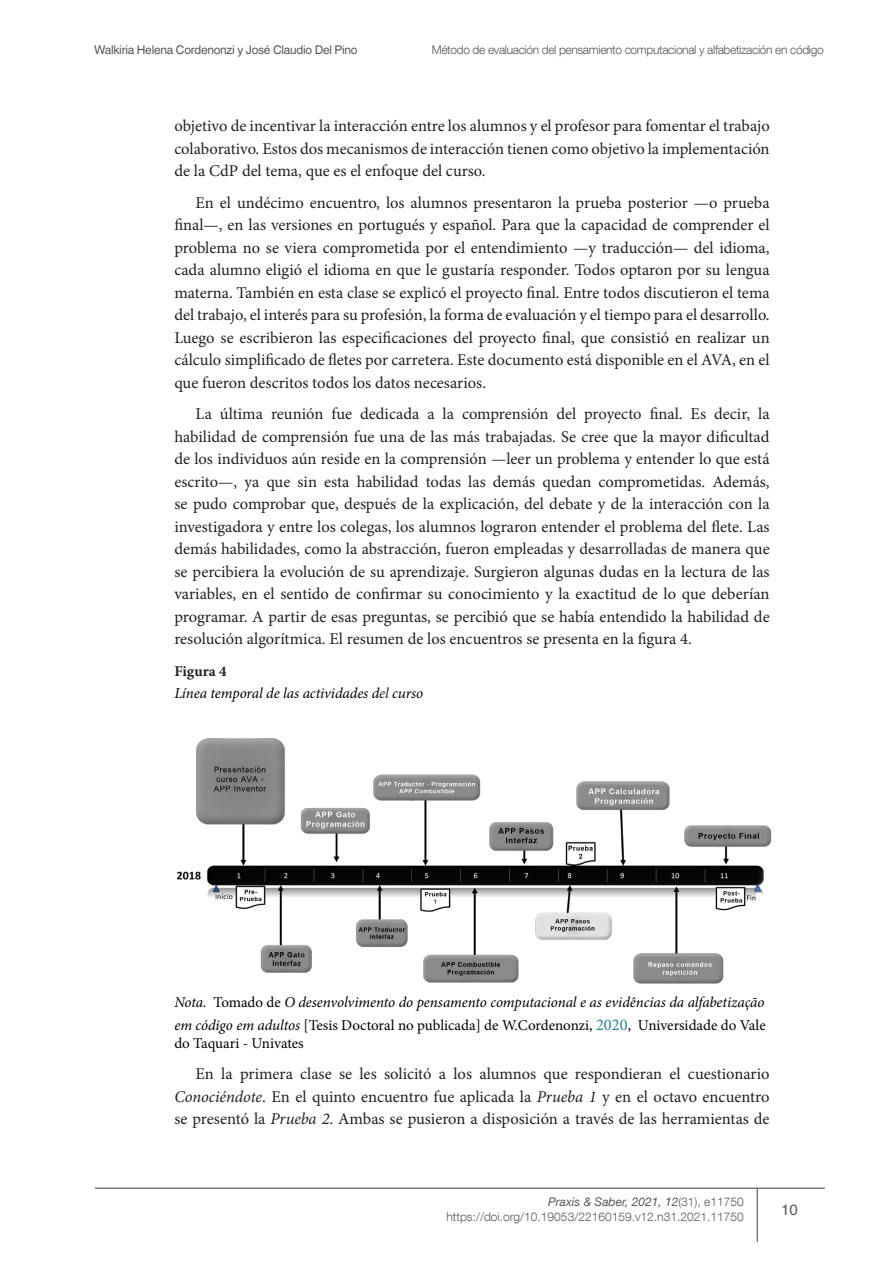
<style>
.page{position:relative;width:893px;height:1263px;background:#fff}
.page>*{position:absolute;margin:0;border:0;box-sizing:border-box;transform-origin:0 0}
.texto{font:16.5px/22.5px "Minion Pro";color:#231f20;text-align:justify}
.nota_-_figura_-_tabl{font:italic 15px/22.5px "Minion Pro";letter-spacing:-.005em;color:#000}
.nombre_figura_-_tabl{font:italic 15px "Minion Pro";letter-spacing:-.005em;color:#000}
.nota_-_figura_-_tabl-2{font:15px "Minion Pro";letter-spacing:-.005em;color:#000}
.titulo_figura_-tabla{font:700 15px "Minion Pro";color:#231f20}
.t1{font:15px "Helvetica World";color:#57585a}
.t2{font:300 12px/14.4px "Helvetica Neue LT Com";color:#57585a;text-align:right}
.t3{font:300 12px "Helvetica Neue LT Com";letter-spacing:-.03em;color:#57585a}
.t4{font:12px "Helvetica World";letter-spacing:-.02em;color:#57585a}
.s1{color:#231f20}
.s2{font-style:normal}
.s3{font-style:normal;font-size:16.5px;color:#298195}
.s4{font-style:italic}
.s5{font-weight:400;font-style:italic}
</style>
<div class="page">
<hr style="left:95px;top:1187px;width:730px;height:2px;background:#57585a">
<hr style="left:756px;top:1189px;width:2px;height:53px;background:#57585a">
<img style="left:176px;top:738px;width:596px;height:246px">
<p class="t4" style="left:94px;top:43px;width:265px">Walkiria Helena Cordenonzi y José Claudio Del Pino</p>
<p class="t3" style="left:432px;top:42px;width:393px">Método de evaluación del pensamiento computacional y alfabetización en código</p>
<p class="texto" style="left:174px;top:115px;width:597px">objetivo de incentivar la interacción entre los alumnos y el profesor para fomentar el trabajo colaborativo. Estos dos mecanismos de interacción tienen como objetivo la implementación de la CdP del tema, que es el enfoque del curso.</p>
<p class="texto" style="left:174px;top:191px;width:597px;text-indent:21px">En el undécimo encuentro, los alumnos presentaron la prueba posterior —o prueba final—, en las versiones en portugués y español. Para que la capacidad de comprender el problema no se viera comprometida por el entendimiento —y traducción— del idioma, cada alumno eligió el idioma en que le gustaría responder. Todos optaron por su lengua materna. También en esta clase se explicó el proyecto final. Entre todos discutieron el tema del trabajo, el interés para su profesión, la forma de evaluación y el tiempo para el desarrollo.<br>Luego se escribieron las especificaciones del proyecto final, que consistió en realizar un cálculo simplificado de fletes por carretera. Este documento está disponible en el AVA, en el que fueron descritos todos los datos necesarios.</p>
<p class="texto" style="left:174px;top:403px;width:597px;text-indent:21px">La última reunión fue dedicada a la comprensión del proyecto final. Es decir, la habilidad de comprensión fue una de las más trabajadas. Se cree que la mayor dificultad de los individuos aún reside en la comprensión —leer un problema y entender lo que está escrito—, ya que sin esta habilidad todas las demás quedan comprometidas. Además, se pudo comprobar que, después de la explicación, del debate y de la interacción con la investigadora y entre los colegas, los alumnos lograron entender el problema del flete. Las demás habilidades, como la abstracción, fueron empleadas y desarrolladas de manera que se percibiera la evolución de su aprendizaje. Surgieron algunas dudas en la lectura de las variables, en el sentido de confirmar su conocimiento y la exactitud de lo que deberían programar. A partir de esas preguntas, se percibió que se había entendido la habilidad de resolución algorítmica. El resumen de los encuentros se presenta en la figura 4.</p>
<p class="titulo_figura_-tabla" style="left:174px;top:660px;width:54px">Figura 4</p>
<p class="nombre_figura_-_tabl" style="left:174px;top:683px;width:250px">Línea temporal de las actividades d<span class="s1">el</span> curso</p>
<p class="nota_-_figura_-_tabl" style="left:174px;top:991px;width:593px">Nota. <span class="s2">Tomado de</span> O desenvolvimento do pensamento computacional e as evidências da alfabetização em código em adultos <span class="s2">[Tesis Doctoral no publicada] de W.Cordenonzi,</span> <span class="s3">2020</span><span class="s2">, Universidade do Vale</span></p>
<p class="nota_-_figura_-_tabl-2" style="left:174px;top:1033px;width:131px">do Taquari - Univates</p>
<p class="texto" style="left:174px;top:1062px;width:597px;text-indent:21px">En la primera clase se les solicitó a los alumnos que respondieran el cuestionario <span class="s4">Conociéndote</span>. En el quinto encuentro fue aplicada la <span class="s4">Prueba 1</span> y en el octavo encuentro se presentó la <span class="s4">Prueba 2</span>. Ambas se pusieron a disposición a través de las herramientas de</p>
<p class="t2" style="left:446px;top:1194px;width:299px"><span class="s5">Praxis &amp; Saber, 2021, 12</span>(31), e11750 https://doi.org/10.19053/22160159.v12.n31.2021.11750</p>
<p class="t1" style="left:781px;top:1201px;width:18px">10</p>
</div>
